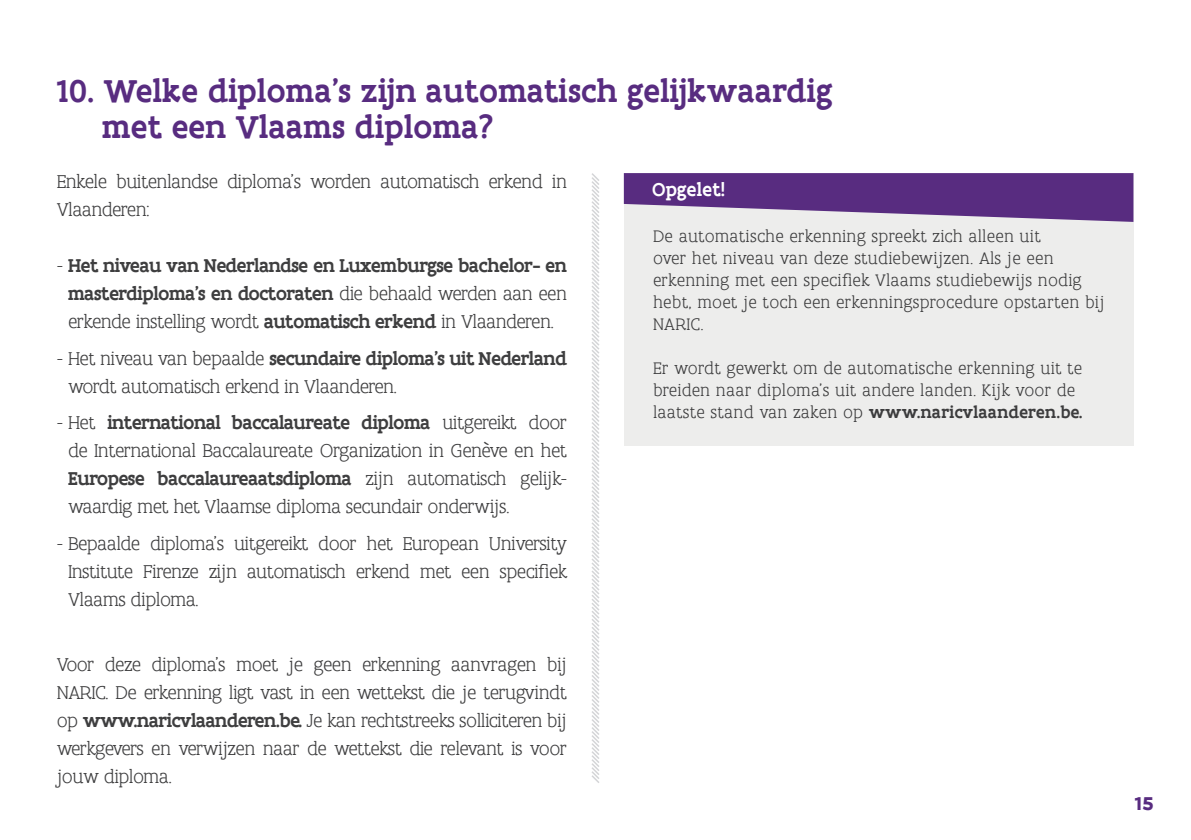
<style>
.page{position:relative;width:1191px;height:840px;background:#fff}
.page>*{position:absolute;margin:0;border:0;box-sizing:border-box;transform-origin:0 0}
.t1{font:500 34px/36px "Flanders Art Serif";color:#582c80}
.TXT{font:300 20px/28px "Flanders Art Serif";letter-spacing:-.03em;color:#3e3e3f;text-align:justify}
.TXT-2{font:500 20px/28px "Flanders Art Serif";letter-spacing:-.03em;color:#3e3e3f;text-align:center}
.TXT-3{font:500 20px "Flanders Art Serif";color:#fff}
.t2{font:700 20px "Flanders Art Sans";color:#582c80}
.TXT_OPGELET{font:300 18px/22px "Flanders Art Serif";letter-spacing:.01em;color:#3c3c3d}
.s1{font-weight:300}
.s2{font-weight:500}
</style>
<div class="page">
<svg style="left:591px;top:173px;width:9px;height:610px"></svg>
<div style="left:624px;top:173px;width:509px;height:273px;background:#ededec"></div>
<svg style="left:624px;top:173px;width:509px;height:49px"></svg>
<p class="t1" style="left:102px;top:72px;width:732px;text-indent:-45px">10. Welke diploma’s zijn automatisch gelijkwaardig met een Vlaams diploma?</p>
<p class="TXT" style="left:57px;top:168px;width:512px">Enkele buitenlandse diploma’s worden automatisch erkend in<br>Vlaanderen:</p>
<p class="TXT-2" style="left:57px;top:251px;width:512px"><span class="s1">-</span> Het niveau van Nederlandse en Luxemburgse bachelor- en masterdiploma’s en doctoraten <span class="s1">die behaald werden aan een erkende instelling wordt</span> automatisch erkend <span class="s1">in Vlaanderen.</span></p>
<p class="TXT" style="left:68px;top:344px;width:500px;text-indent:-11px">- Het niveau van bepaalde <span class="s2">secundaire diploma’s uit Nederland </span>wordt automatisch erkend in Vlaanderen.</p>
<p class="TXT" style="left:68px;top:409px;width:500px;text-indent:-11px">- Het <span class="s2">international baccalaureate diploma</span> uitgereikt door de International Baccalaureate Organization in Genève en het <span class="s2">Europese baccalaureaatsdiploma</span> zijn automatisch gelijk&shy;waardig met het Vlaamse diploma secundair onderwijs.</p>
<p class="TXT" style="left:68px;top:529px;width:500px;text-indent:-11px">- Bepaalde diploma’s uitgereikt door het European University Institute Firenze zijn automatisch erkend met een specifiek Vlaams diploma.</p>
<p class="TXT" style="left:57px;top:650px;width:512px">Voor deze diploma’s moet je geen erkenning aanvragen bij NARIC. De erkenning ligt vast in een wettekst die je terugvindt op <span class="s2">www.naricvlaanderen.be.</span> Je kan rechtstreeks solliciteren bij werkgevers en verwijzen naar de wettekst die relevant is voor jouw diploma.</p>
<p class="TXT-3" style="left:652px;top:176px;width:74px">Opgelet!</p>
<p class="TXT_OPGELET" style="left:653px;top:225px;width:453px">De automatische erkenning spreekt zich alleen uit<br>over het niveau van deze studiebewijzen. Als je een erkenning met een specifiek Vlaams studiebewijs nodig hebt, moet je toch een erkenningsprocedure opstarten bij NARIC.</p>
<p class="TXT_OPGELET" style="left:653px;top:357px;width:431px">Er wordt gewerkt om de automatische erkenning uit te breiden naar diploma’s uit andere landen. Kijk voor de laatste stand van zaken op <span class="s2">www.naricvlaanderen.be.</span></p>
<p class="t2" style="left:1134px;top:790px;width:21px">15</p>
</div>
